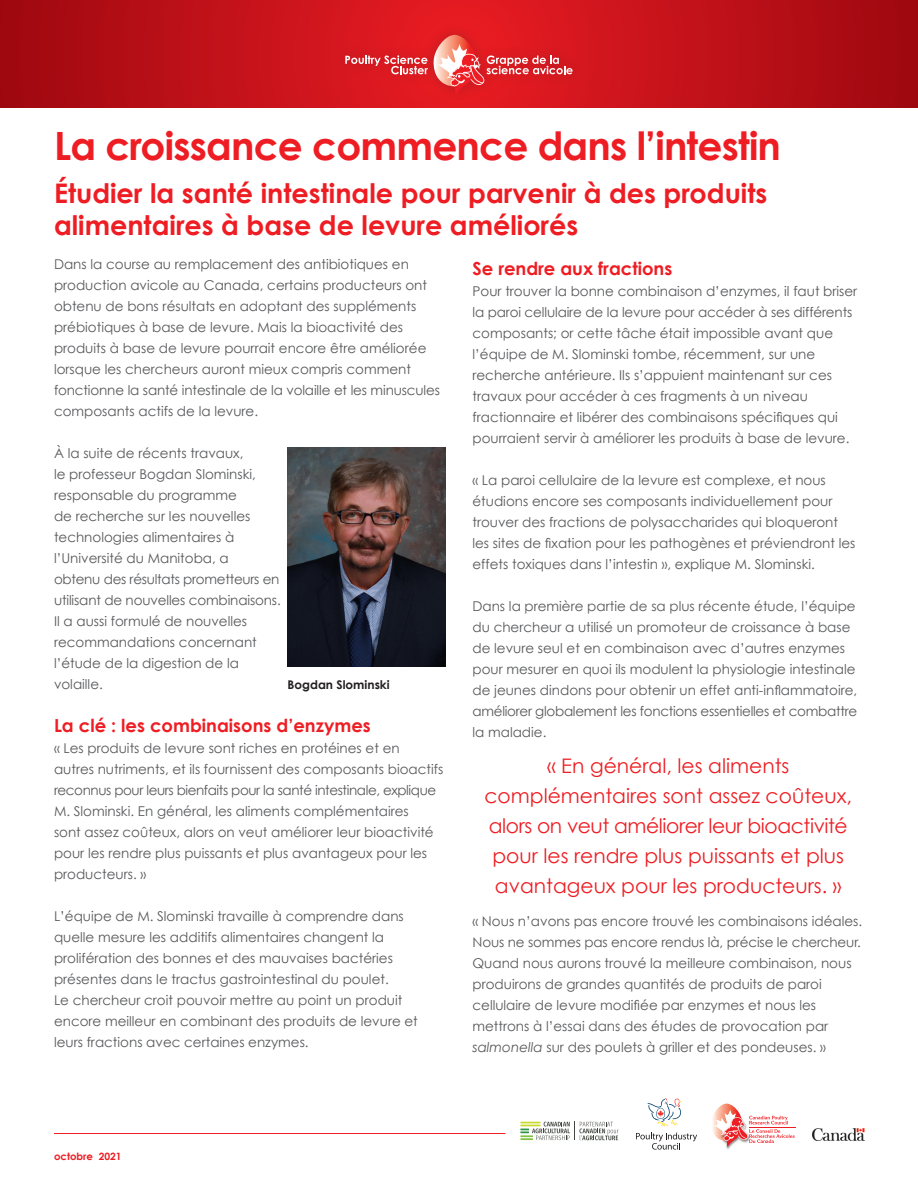
<style>
.page{position:relative;width:918px;height:1188px;background:#fff}
.page>*{position:absolute;margin:0;border:0;box-sizing:border-box;transform-origin:0 0}
.t1{font:700 39px "Century Gothic";letter-spacing:-.02em;color:#ee1d23}
.t2{font:700 27px/32.4px "Century Gothic";color:#ee1d23}
.t3{font:20.1px/30px "Century Gothic";color:#ee1d23;text-align:center}
.t4{font:700 18px "Century Gothic";color:#ee1d23}
.t5{font:13.5px/21px "Century Gothic";color:#57585a}
.t6{font:700 12px "Century Gothic";color:#231f20}
.t7{font:700 10.05px "Century Gothic";color:#ee1d23}
.s1{font-style:italic}
</style>
<div class="page">
<img style="left:288px;top:447px;width:158px;height:220px">
<svg style="left:0;top:0;width:918px;height:108px"></svg>
<div style="left:332px;top:22px;width:253px;height:84px;background:#dd1920"></div>
<svg style="left:345px;top:35px;width:228px;height:58px"></svg>
<hr style="left:54px;top:1133px;width:451px;height:1px;background:#ee1d23">
<hr style="left:749px;top:1127px;width:47px;height:1px;background:#ee1d23">
<svg style="left:713px;top:1104px;width:82px;height:43px"></svg>
<img style="left:812px;top:1128px;width:52px;height:13px">
<svg style="left:520px;top:1122px;width:99px;height:18px"></svg>
<svg style="left:648px;top:1098px;width:33px;height:28px"></svg>
<svg style="left:636px;top:1133px;width:61px;height:17px"></svg>
<p class="t1" style="left:54px;top:122px;width:729px">La croissance commence dans l’intestin</p>
<p class="t2" style="left:54px;top:176px;width:715px">Étudier la santé intestinale pour parvenir à des produits alimentaires à base de levure améliorés</p>
<p class="t5" style="left:54px;top:253px;width:388px">Dans la course au remplacement des antibiotiques en production avicole au Canada, certains producteurs ont obtenu de bons résultats en adoptant des suppléments prébiotiques à base de levure. Mais la bioactivité des produits à base de levure pourrait encore être améliorée lorsque les chercheurs auront mieux compris comment fonctionne la santé intestinale de la volaille et les minuscules composants actifs de la levure.</p>
<p class="t5" style="left:54px;top:442px;width:228px">À la suite de récents travaux,<br>le professeur Bogdan Slominski, responsable du programme<br>de recherche sur les nouvelles technologies alimentaires à l’Université du Manitoba, a<br>obtenu des résultats prometteurs en utilisant de nouvelles combinaisons.<br>Il a aussi formulé de nouvelles recommandations concernant l’étude de la digestion de la volaille.</p>
<p class="t4" style="left:54px;top:714px;width:318px">La clé : les combinaisons d’enzymes</p>
<p class="t5" style="left:54px;top:737px;width:391px">« Les produits de levure sont riches en protéines et en<br>autres nutriments, et ils fournissent des composants bioactifs reconnus pour leurs bienfaits pour la santé intestinale, explique M. Slominski. En général, les aliments complémentaires<br>sont assez coûteux, alors on veut améliorer leur bioactivité pour les rendre plus puissants et plus avantageux pour les producteurs. »</p>
<p class="t5" style="left:54px;top:905px;width:365px">L’équipe de M. Slominski travaille à comprendre dans quelle mesure les additifs alimentaires changent la prolifération des bonnes et des mauvaises bactéries présentes dans le tractus gastrointestinal du poulet.<br>Le chercheur croit pouvoir mettre au point un produit encore meilleur en combinant des produits de levure et leurs fractions avec certaines enzymes.</p>
<p class="t6" style="left:288px;top:677px;width:104px">Bogdan Slominski</p>
<p class="t4" style="left:472px;top:257px;width:201px">Se rendre aux fractions</p>
<p class="t5" style="left:472px;top:280px;width:386px">Pour trouver la bonne combinaison d’enzymes, il faut briser la paroi cellulaire de la levure pour accéder à ses différents composants; or cette tâche était impossible avant que l’équipe de M. Slominski tombe, récemment, sur une recherche antérieure. Ils s’appuient maintenant sur ces travaux pour accéder à ces fragments à un niveau fractionnaire et libérer des combinaisons spécifiques qui pourraient servir à améliorer les produits à base de levure.</p>
<p class="t5" style="left:472px;top:469px;width:384px">« La paroi cellulaire de la levure est complexe, et nous étudions encore ses composants individuellement pour trouver des fractions de polysaccharides qui bloqueront les sites de fixation pour les pathogènes et préviendront les effets toxiques dans l’intestin », explique M. Slominski.</p>
<p class="t5" style="left:472px;top:595px;width:386px">Dans la première partie de sa plus récente étude, l’équipe du chercheur a utilisé un promoteur de croissance à base de levure seul et en combinaison avec d’autres enzymes pour mesurer en quoi ils modulent la physiologie intestinale de jeunes dindons pour obtenir un effet anti-inflammatoire, améliorer globalement les fonctions essentielles et combattre la maladie.</p>
<p class="t3" style="left:485px;top:751px;width:369px">« En général, les aliments complémentaires sont assez coûteux, alors on veut améliorer leur bioactivité pour les rendre plus puissants et plus avantageux pour les producteurs. »</p>
<p class="t5" style="left:472px;top:910px;width:391px">« Nous n’avons pas encore trouvé les combinaisons idéales.<br>Nous ne sommes pas encore rendus là, précise le chercheur.<br>Quand nous aurons trouvé la meilleure combinaison, nous produirons de grandes quantités de produits de paroi cellulaire de levure modifiée par enzymes et nous les mettrons à l’essai dans des études de provocation par <span class="s1">salmonella</span> sur des poulets à griller et des pondeuses. »</p>
<p class="t7" style="left:54px;top:1150px;width:69px">octobre 2021</p>
</div>
